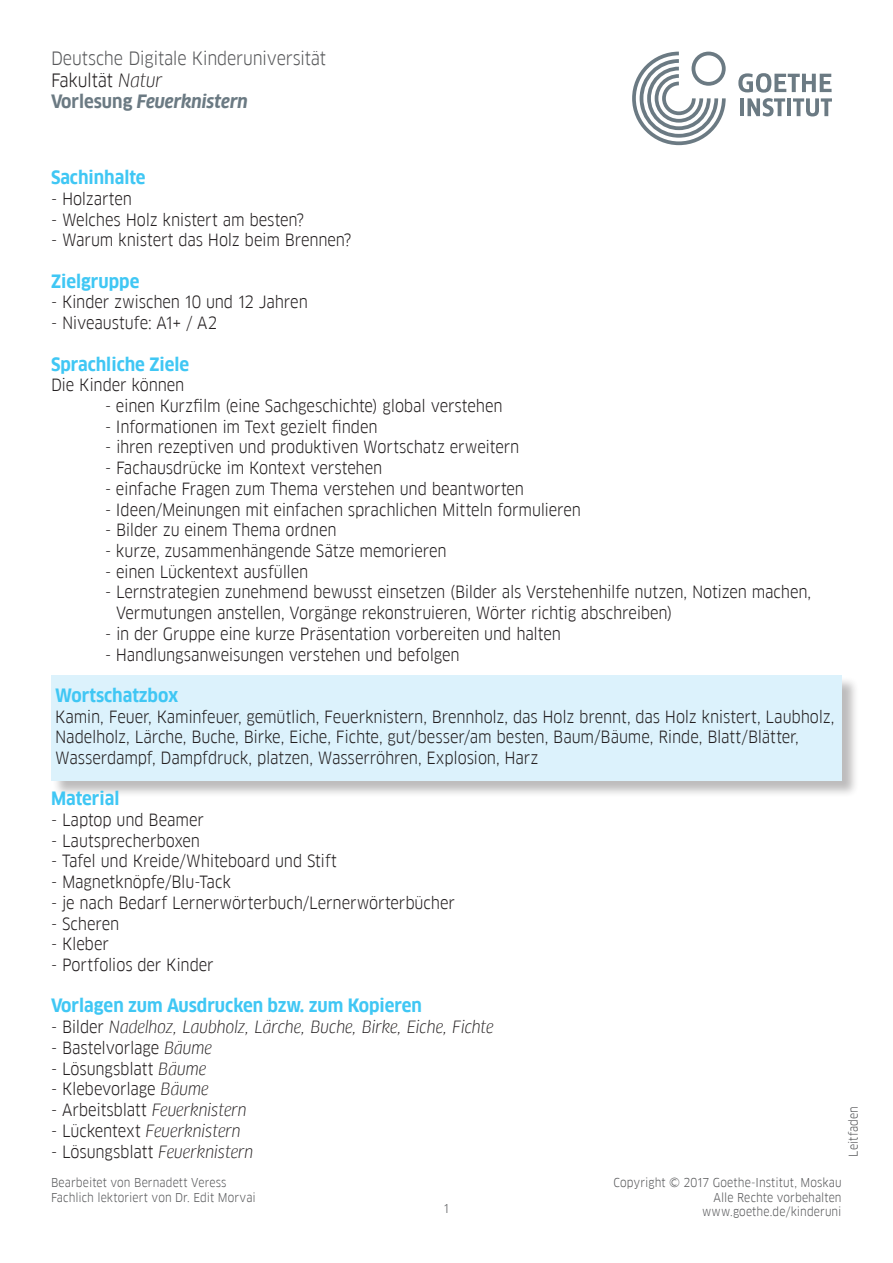
<style>
.page{position:relative;width:893px;height:1263px;background:#fff}
.page>*{position:absolute;margin:0;border:0;box-sizing:border-box;transform-origin:0 0}
.t1{font:700 18px "Goethe FF Clan";color:#40c7f4}
.t2{font:18px/21.6px "Goethe FF Clan";letter-spacing:-.015em;color:#57585a}
.t3{font:16.5px/20.7px "Goethe FF Clan";letter-spacing:-.01em;color:#231f20}
.t4{font:italic 16.5px "Goethe FF Clan";letter-spacing:-.005em;color:#231f20}
.t5{font:12px/14.4px "Goethe FF Clan";letter-spacing:.005em;color:#57585a;text-align:right}
.s1{color:#231f20}
.s2{font-style:italic;color:#231f20}
.s3{font-weight:700;color:#6b7a83}
.s4{font-weight:700;font-style:italic;color:#6b7a83}
.s5{font-style:normal}
.s6{font-style:italic}
</style>
<div class="page">
<svg style="left:632px;top:52px;width:94px;height:93px"></svg>
<svg style="left:738px;top:73px;width:94px;height:43px"></svg>
<div style="left:52px;top:676px;width:807px;height:121px;background:#231f20;opacity:.3"></div>
<div style="left:51px;top:675px;width:791px;height:105px;background:#dcf2fc"></div>
<p class="t2" style="left:51px;top:48px;width:277px">Deutsche Digitale Kinderuniversität<br><span class="s1">Fakultät</span> <span class="s2">Natur<br></span><span class="s3">Vorlesung</span> <span class="s4">Feuerknistern</span></p>
<p class="t1" style="left:51px;top:167px;width:96px">Sachinhalte</p>
<p class="t3" style="left:51px;top:189px;width:82px">- Holzarten</p>
<p class="t3" style="left:51px;top:209px;width:255px">- Welches Holz knistert am besten?</p>
<p class="t3" style="left:51px;top:230px;width:302px">- Warum knistert das Holz beim Brennen?</p>
<p class="t1" style="left:51px;top:271px;width:90px">Zielgruppe</p>
<p class="t3" style="left:51px;top:292px;width:258px">- Kinder zwischen 10 und 12 Jahren</p>
<p class="t3" style="left:51px;top:313px;width:168px">- Niveaustufe: A1+ / A2</p>
<p class="t1" style="left:51px;top:353px;width:140px">Sprachliche Ziele</p>
<p class="t3" style="left:51px;top:375px;width:135px">Die Kinder können</p>
<p class="t3" style="left:105px;top:396px;width:399px">- einen Kurzfilm (eine Sachgeschichte) global verstehen</p>
<p class="t3" style="left:105px;top:416px;width:274px">- Informationen im Text gezielt finden</p>
<p class="t3" style="left:105px;top:437px;width:416px">- ihren rezeptiven und produktiven Wortschatz erweitern</p>
<p class="t3" style="left:105px;top:458px;width:279px">- Fachausdrücke im Kontext verstehen</p>
<p class="t3" style="left:105px;top:478px;width:421px">- einfache Fragen zum Thema verstehen und beantworten</p>
<p class="t3" style="left:105px;top:499px;width:478px">- Ideen/Meinungen mit einfachen sprachlichen Mitteln formulieren</p>
<p class="t3" style="left:105px;top:520px;width:233px">- Bilder zu einem Thema ordnen</p>
<p class="t3" style="left:105px;top:540px;width:343px">- kurze, zusammenhängende Sätze memorieren</p>
<p class="t3" style="left:105px;top:561px;width:205px">- einen Lückentext ausfüllen</p>
<p class="t3" style="left:116px;top:582px;width:697px;text-indent:-11px">- Lernstrategien zunehmend bewusst einsetzen (Bilder als Verstehenhilfe nutzen, Notizen machen,<br>Vermutungen anstellen, Vorgänge rekonstruieren, Wörter richtig abschreiben)</p>
<p class="t3" style="left:105px;top:623px;width:457px">- in der Gruppe eine kurze Präsentation vorbereiten und halten</p>
<p class="t3" style="left:105px;top:644px;width:356px">- Handlungsanweisungen verstehen und befolgen</p>
<p class="t1" style="left:55px;top:685px;width:125px">Wortschatzbox</p>
<p class="t3" style="left:55px;top:706px;width:781px">Kamin, Feuer, Kaminfeuer, gemütlich, Feuerknistern, Brennholz, das Holz brennt, das Holz knistert, Laubholz,<br>Nadelholz, Lärche, Buche, Birke, Eiche, Fichte, gut/besser/am besten, Baum/Bäume, Rinde, Blatt/Blätter,<br>Wasserdampf, Dampfdruck, platzen, Wasserröhren, Explosion, Harz</p>
<p class="t1" style="left:51px;top:788px;width:70px">Material</p>
<p class="t3" style="left:51px;top:810px;width:154px">- Laptop und Beamer</p>
<p class="t3" style="left:51px;top:830px;width:151px">- Lautsprecherboxen</p>
<p class="t3" style="left:51px;top:851px;width:288px">- Tafel und Kreide/Whiteboard und Stift</p>
<p class="t3" style="left:51px;top:872px;width:181px">- Magnetknöpfe/Blu-Tack</p>
<p class="t3" style="left:51px;top:892px;width:405px">- je nach Bedarf Lernerwörterbuch/Lernerwörterbücher</p>
<p class="t3" style="left:51px;top:913px;width:70px">- Scheren</p>
<p class="t3" style="left:51px;top:934px;width:59px">- Kleber</p>
<p class="t3" style="left:51px;top:954px;width:164px">- Portfolios der Kinder</p>
<p class="t1" style="left:51px;top:995px;width:372px">Vorlagen zum Ausdrucken bzw. zum Kopieren</p>
<p class="t4" style="left:51px;top:1017px;width:444px"><span class="s5">- Bilder</span> Nadelhoz, Laubholz, Lärche, Buche, Birke, Eiche, Fichte</p>
<p class="t3" style="left:51px;top:1037px;width:163px">- Bastelvorlage <span class="s6">Bäume</span></p>
<p class="t3" style="left:51px;top:1058px;width:157px">- Lösungsblatt <span class="s6">Bäume</span></p>
<p class="t3" style="left:51px;top:1079px;width:159px">- Klebevorlage <span class="s6">Bäume</span></p>
<p class="t3" style="left:51px;top:1099px;width:197px">- Arbeitsblatt <span class="s6">Feuerknistern</span></p>
<p class="t4" style="left:51px;top:1121px;width:191px"><span class="s5">- Lückentext</span> Feuerknistern</p>
<p class="t3" style="left:51px;top:1141px;width:204px">- Lösungsblatt <span class="s6">Feuerknistern</span></p>
<p class="t5" style="left:846px;top:1157px;width:52px;rotate:-90deg">Leitfaden</p>
<p class="t5" style="left:51px;top:1175px;width:177px">Bearbeitet von Bernadett Veress</p>
<p class="t5" style="left:613px;top:1175px;width:230px">Copyright © 2017 Goethe-Institut, Moskau</p>
<p class="t5" style="left:51px;top:1190px;width:206px">Fachlich lektoriert von Dr. Edit Morvai</p>
<p class="t5" style="left:702px;top:1190px;width:141px">Alle Rechte vorbehalten www.goethe.de/kinderuni</p>
<p class="t5" style="left:444px;top:1202px;width:7px">1</p>
</div>
